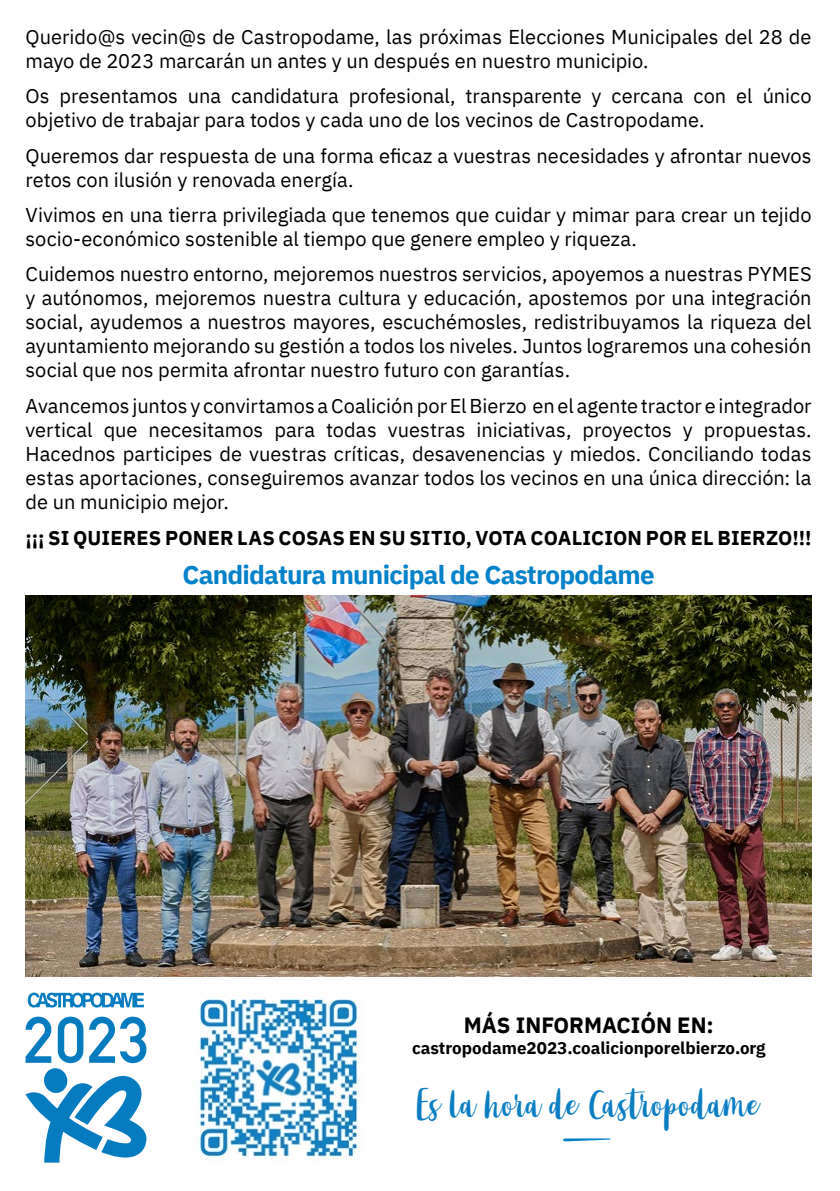
<style>
.page{position:relative;width:840px;height:1191px;background:#fff}
.page>*{position:absolute;margin:0;border:0;box-sizing:border-box;transform-origin:0 0}
.t1{font:48px "Purple River";color:#0081c9}
.t2{font:36px "Purple River";letter-spacing:.015em;color:#0b7ec3}
.t3{font:700 26px "IBM Plex Sans";letter-spacing:-.03em;color:#0081c9}
.t4{font:700 22px "IBM Plex Sans";color:#000}
.t5{font:20px/24px "IBM Plex Sans";color:#000}
.t6{font:700 20px "IBM Plex Sans";letter-spacing:.01em;color:#000}
.t7{font:700 17px "IBM Plex Sans";color:#000}
</style>
<div class="page">
<img style="left:193px;top:995px;width:167px;height:165px">
<img style="left:26px;top:595px;width:785px;height:382px">
<svg style="left:26px;top:1016px;width:120px;height:146px"></svg>
<svg style="left:28px;top:992px;width:116px;height:15px"></svg>
<p class="t5" style="left:26px;top:23px;width:787px">Querido@s vecin@s de Castropodame, las próximas Elecciones Municipales del 28 de mayo de 2023 marcarán un antes y un después en nuestro municipio.</p>
<p class="t5" style="left:26px;top:83px;width:787px">Os presentamos una candidatura profesional, transparente y cercana con el único objetivo de trabajar para todos y cada uno de los vecinos de Castropodame.</p>
<p class="t5" style="left:26px;top:142px;width:787px">Queremos dar respuesta de una forma eficaz a vuestras necesidades y afrontar nuevos retos con ilusión y renovada energía.</p>
<p class="t5" style="left:26px;top:201px;width:787px">Vivimos en una tierra privilegiada que tenemos que cuidar y mimar para crear un tejido socio-económico sostenible al tiempo que genere empleo y riqueza.</p>
<p class="t5" style="left:26px;top:261px;width:787px;text-align:justify">Cuidemos nuestro entorno, mejoremos nuestros servicios, apoyemos a nuestras PYMES y autónomos, mejoremos nuestra cultura y educación, apostemos por una integración social, ayudemos a nuestros mayores, escuchémosles, redistribuyamos la riqueza del ayuntamiento mejorando su gestión a todos los niveles. Juntos lograremos una cohesión social que nos permita afrontar nuestro futuro con garantías.</p>
<p class="t5" style="left:26px;top:392px;width:787px;text-align:justify">Avancemos juntos y convirtamos a Coalición por El Bierzo en el agente tractor e integrador vertical que necesitamos para todas vuestras iniciativas, proyectos y propuestas.<br>Hacednos participes de vuestras críticas, desavenencias y miedos. Conciliando todas estas aportaciones, conseguiremos avanzar todos los vecinos en una única dirección: la de un municipio mejor.</p>
<p class="t6" style="left:26px;top:522px;width:787px">¡¡¡ SI QUIERES PONER LAS COSAS EN SU SITIO, VOTA COALICION POR EL BIERZO!!!</p>
<h3 class="t3" style="left:182px;top:554px;width:473px">Candidatura municipal de Castropodame</h3>
<p class="t4" style="left:463px;top:1008px;width:251px">MÁS INFORMACIÓN EN:</p>
<p class="t7" style="left:412px;top:1034px;width:355px">castropodame2023.coalicionporelbierzo.org</p>
<h2 class="t2" style="left:414px;top:1082px;width:346px">Es la hora de Castropodame</h2>
<h1 class="t1" style="left:560px;top:1107px;width:54px">—</h1>
</div>
